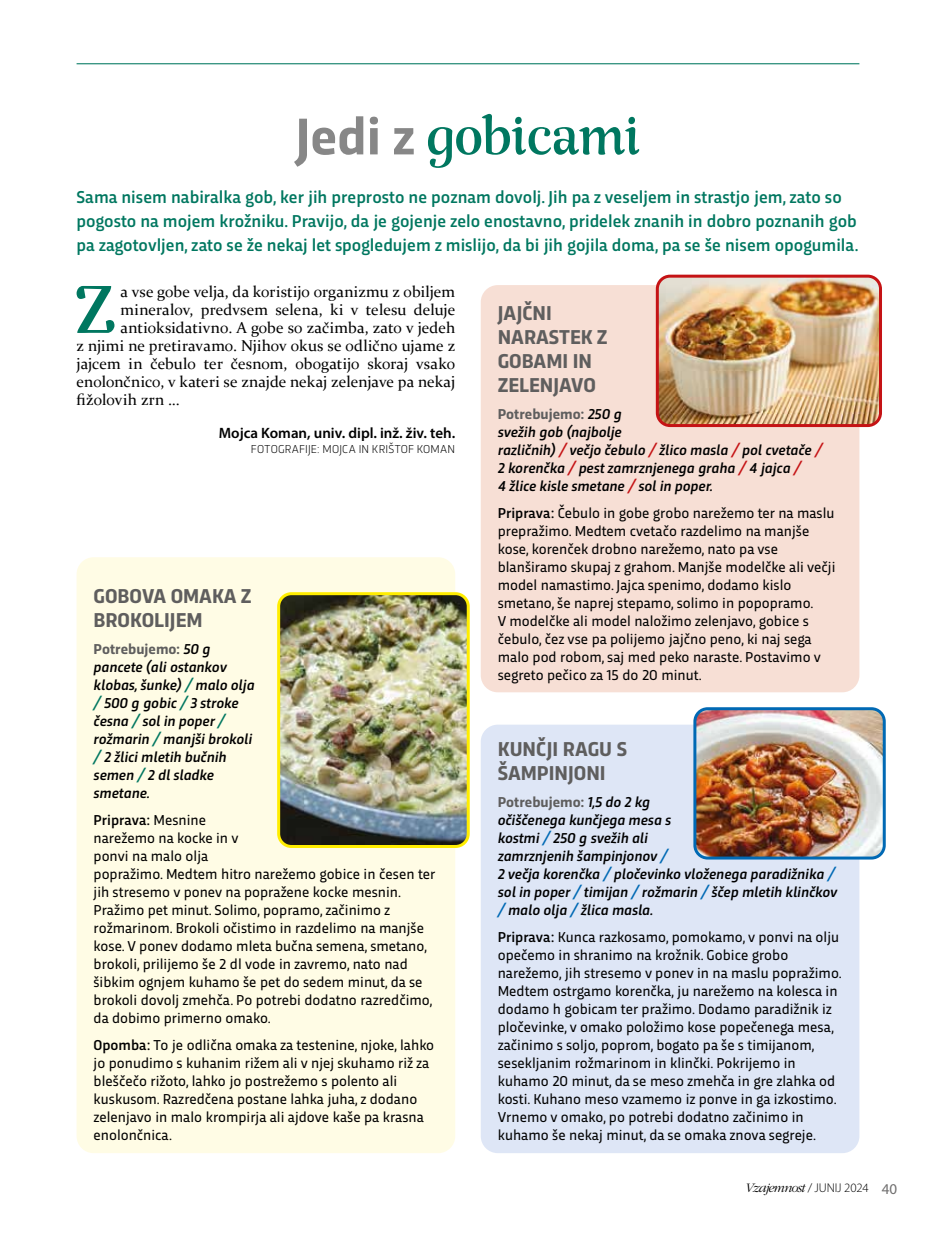
<style>
.page{position:relative;width:936px;height:1234px;background:#fff}
.page>*{position:absolute;margin:0;border:0;box-sizing:border-box;transform-origin:0 0}
.t1{font:67.35px "Rumba Std Large";color:#007760}
.t2{font:54px "Rumba Std Large";color:#007760}
.t3{font:700 21px/24px "Trasandina";color:#5f5e5e}
.t4{font:500 18px/24px "Trasandina";color:#007760}
.t5{font:15.75px "Constantia";color:#000}
.t6{font:15px/18px "Trasandina";color:#000}
.t7{font:italic 500 15px/18px "Trasandina";color:#000}
.t8{font:600 15px "Myriad Pro";color:#000}
.t9{font:italic 300 13.5px "ITC Garamond Std";letter-spacing:-.06em;color:#000}
.t10{font:300 12px "Trasandina";letter-spacing:.02em;color:#000}
.s1{font-family:"Trasandina";font-weight:700;color:#878787}
.s2{font-weight:700;font-style:normal;color:#5f5e5e}
.s3{color:#c51315}
.s4{font-weight:500}
.s5{color:#007760}
.s6{color:#0069b4}
.s7{font-family:"Myriad Pro";font-style:normal;font-size:12.75px}
.s8{font-family:"Myriad Pro";font-weight:400;font-style:normal;font-size:15px;color:#706f6f}
</style>
<div class="page">
<hr style="left:77px;top:63px;width:782px;height:1px;background:#007760">
<div style="left:77px;top:557px;width:378px;height:595px;background:#fffce5;border-radius:17px"></div>
<div style="left:480px;top:285px;width:379px;height:407px;background:#f7dfd5;border-radius:17px"></div>
<img style="left:659px;top:278px;width:221px;height:147px">
<div style="left:655px;top:274px;width:226px;height:153px;border:3px solid #c51315;border-radius:13px"></div>
<img style="left:280px;top:593px;width:188px;height:253px">
<div style="left:277px;top:592px;width:192px;height:255px;border:3px solid #ffed00;border-radius:13px"></div>
<div style="left:480px;top:724px;width:379px;height:428px;background:#dee6f6;border-radius:17px"></div>
<img style="left:697px;top:708px;width:187px;height:149px">
<div style="left:693px;top:707px;width:192px;height:152px;border:3px solid #0069b4;border-radius:13px"></div>
<h2 class="t2" style="left:295px;top:104px;width:346px"><span class="s1">Jedi z</span> gobicami</h2>
<p class="t4" style="left:77px;top:184px;width:783px">Sama nisem nabiralka gob, ker jih preprosto ne poznam dovolj. Jih pa z veseljem in strastjo jem, zato so pogosto na mojem krožniku. Pravijo, da je gojenje zelo enostavno, pridelek znanih in dobro poznanih gob pa zagotovljen, zato se že nekaj let spogledujem z mislijo, da bi jih gojila doma, pa se še nisem opogumila.</p>
<h1 class="t1" style="left:74px;top:270px;width:44px">Z</h1>
<p class="t5" style="left:121px;top:281px;width:336px">a vse gobe velja, da koristijo organizmu z obiljem</p>
<h3 class="t3" style="left:497px;top:299px;width:111px">JAJČNI<br>NARASTEK Z<br>GOBAMI IN<br>ZELENJAVO</h3>
<p class="t7" style="left:497px;top:404px;width:326px"><span class="s2">Potrebujemo:</span> 250 g<br>svežih gob (najbolje<br>različnih) <span class="s3">/</span> večjo čebulo <span class="s3">/</span> žlico masla <span class="s3">/</span> pol cvetače <span class="s3">/ </span>2 korenčka <span class="s3">/</span> pest zamrznjenega graha <span class="s3">/</span> 4 jajca <span class="s3">/<br></span>4 žlice kisle smetane <span class="s3">/</span> sol in poper.</p>
<p class="t6" style="left:497px;top:503px;width:339px"><span class="s4">Priprava:</span> Čebulo in gobe grobo narežemo ter na maslu prepražimo. Medtem cvetačo razdelimo na manjše kose, korenček drobno narežemo, nato pa vse blanširamo skupaj z grahom. Manjše modelčke ali večji model namastimo. Jajca spenimo, dodamo kislo smetano, še naprej stepamo, solimo in popopramo.<br>V modelčke ali model naložimo zelenjavo, gobice s čebulo, čez vse pa polijemo jajčno peno, ki naj sega malo pod robom, saj med peko naraste. Postavimo v segreto pečico za 15 do 20 minut.</p>
<p class="t5" style="left:121px;top:299px;width:336px">mineralov, predvsem selena, ki v telesu deluje</p>
<p class="t5" style="left:121px;top:317px;width:336px">antioksidativno. A gobe so začimba, zato v jedeh</p>
<p class="t5" style="left:77px;top:335px;width:380px">z njimi ne pretiravamo. Njihov okus se odlično ujame z</p>
<p class="t5" style="left:77px;top:353px;width:380px">jajcem in čebulo ter česnom, obogatijo skoraj vsako</p>
<p class="t5" style="left:77px;top:371px;width:380px">enolončnico, v kateri se znajde nekaj zelenjave pa nekaj</p>
<p class="t5" style="left:77px;top:389px;width:104px">fižolovih zrn …</p>
<p class="t8" style="left:219px;top:423px;width:238px">Mojca Koman, univ. dipl. inž. živ. teh.</p>
<p class="t10" style="left:251px;top:440px;width:206px">FOTOGRAFIJE: MOJCA IN KRIŠTOF KOMAN</p>
<h3 class="t3" style="left:94px;top:582px;width:159px">GOBOVA OMAKA Z<br>BROKOLIJEM</h3>
<p class="t7" style="left:94px;top:638px;width:162px"><span class="s2">Potrebujemo:</span> 50 g pancete (ali ostankov klobas, šunke) <span class="s5">/</span> malo olja <span class="s5">/</span> 500 g gobic <span class="s5">/</span> 3 stroke česna <span class="s5">/</span> sol in poper <span class="s5">/ </span>rožmarin <span class="s5">/</span> manjši brokoli <span class="s5">/</span> 2 žlici mletih bučnih semen <span class="s5">/</span> 2 dl sladke smetane.</p>
<p class="t6" style="left:94px;top:809px;width:343px"><span class="s4">Priprava:</span> Mesnine<br>narežemo na kocke in v<br>ponvi na malo olja<br>popražimo. Medtem hitro narežemo gobice in česen ter jih stresemo v ponev na popražene kocke mesnin.<br>Pražimo pet minut. Solimo, popramo, začinimo z rožmarinom. Brokoli očistimo in razdelimo na manjše kose. V ponev dodamo mleta bučna semena, smetano, brokoli, prilijemo še 2 dl vode in zavremo, nato nad šibkim ognjem kuhamo še pet do sedem minut, da se brokoli dovolj zmehča. Po potrebi dodatno razredčimo, da dobimo primerno omako.</p>
<p class="t6" style="left:94px;top:1034px;width:342px"><span class="s4">Opomba:</span> To je odlična omaka za testenine, njoke, lahko jo ponudimo s kuhanim rižem ali v njej skuhamo riž za bleščečo rižoto, lahko jo postrežemo s polento ali kuskusom. Razredčena postane lahka juha, z dodano zelenjavo in malo krompirja ali ajdove kaše pa krasna enolončnica.</p>
<h3 class="t3" style="left:497px;top:735px;width:131px">KUNČJI RAGU S<br>ŠAMPINJONI</h3>
<p class="t7" style="left:497px;top:791px;width:341px"><span class="s2">Potrebujemo:</span> 1,5 do 2 kg<br>očiščenega kunčjega mesa s<br>kostmi <span class="s6">/</span> 250 g svežih ali<br>zamrznjenih šampinjonov <span class="s6">/<br></span>2 večja korenčka <span class="s6">/</span> pločevinko vloženega paradižnika <span class="s6">/ </span>sol in poper <span class="s6">/</span> timijan <span class="s6">/</span> rožmarin <span class="s6">/</span> ščep mletih klinčkov <span class="s6">/</span> malo olja <span class="s6">/</span> žlica masla.</p>
<p class="t6" style="left:497px;top:926px;width:346px"><span class="s4">Priprava:</span> Kunca razkosamo, pomokamo, v ponvi na olju opečemo in shranimo na krožnik. Gobice grobo narežemo, jih stresemo v ponev in na maslu popražimo.<br>Medtem ostrgamo korenčka, ju narežemo na kolesca in dodamo h gobicam ter pražimo. Dodamo paradižnik iz pločevinke, v omako položimo kose popečenega mesa, začinimo s soljo, poprom, bogato pa še s timijanom, sesekljanim rožmarinom in klinčki. Pokrijemo in kuhamo 20 minut, da se meso zmehča in gre zlahka od kosti. Kuhano meso vzamemo iz ponve in ga izkostimo.<br>Vrnemo v omako, po potrebi dodatno začinimo in kuhamo še nekaj minut, da se omaka znova segreje.</p>
<p class="t9" style="left:745px;top:1180px;width:153px">Vzajemnost <span class="s7">/ JUNIJ 2024</span> <span class="s8">40</span></p>
</div>
